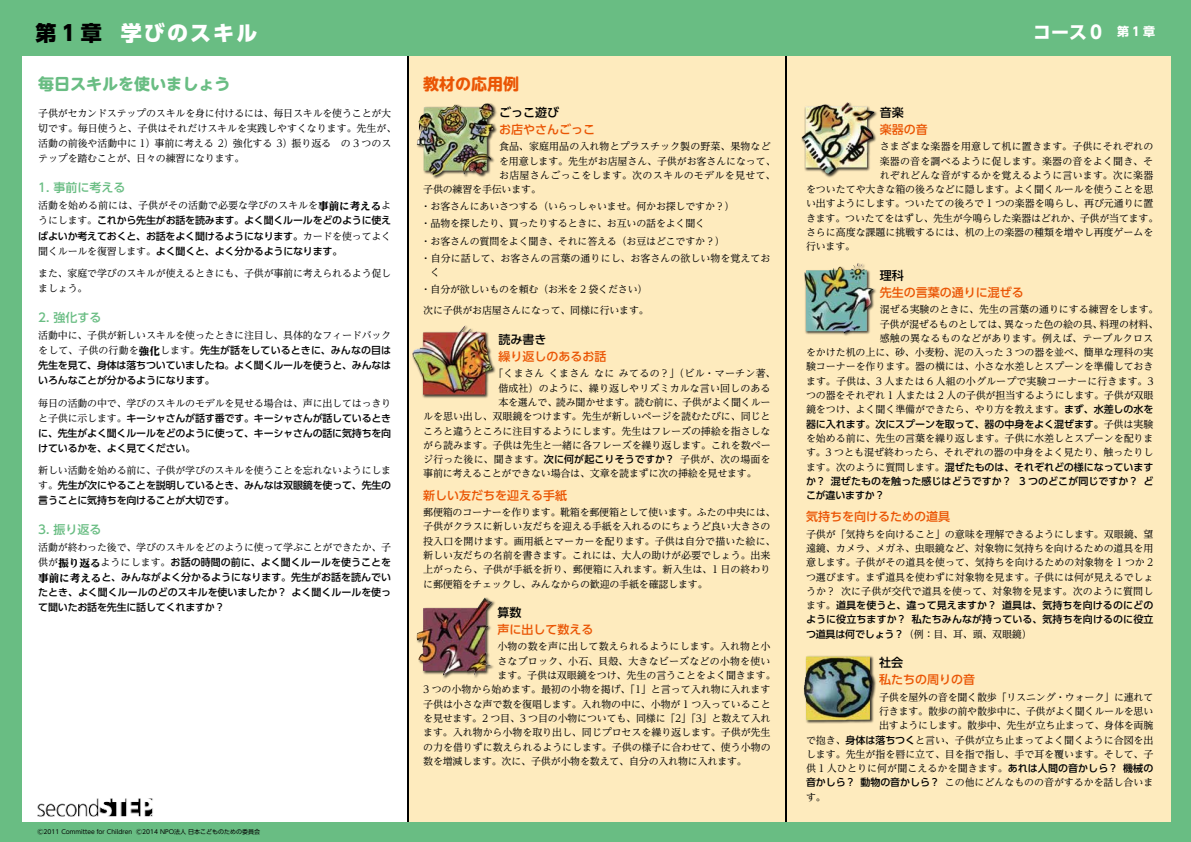
<style>
.page{position:relative;width:1191px;height:842px;background:#69bd83}
.page>*{position:absolute;margin:0;border:0;box-sizing:border-box;transform-origin:0 0}
.t1{font:800 21px "UD Shin Go Pro";letter-spacing:.1em;color:#fff}
.t2{font:700 18px "UD Shin Go Pro";color:#fff}
.t3{font:700 16px "UD Shin M Go Pro";color:#69bd83}
.t4{font:700 16px "UD Shin M Go Pro";color:#ea5504}
.t5{font:500 12px "UD Shin Go Pro";color:#ea5504}
.t6{font:500 12px "UD Shin Go Pro";color:#69bd83}
.t7{font:500 12px "UD Shin Go Pro";color:#000}
.t8{font:10px/14.3px "UD Reimin Pro";letter-spacing:-.01em;color:#000}
.t9{font:500 10px/15px "UD Shin Go Pro";letter-spacing:-.02em;color:#000;text-align:justify}
.t10{font:10px "UD Reimin Pro";letter-spacing:.015em;color:#000}
.t11{font:10px "UD Reimin Pro";letter-spacing:.01em;color:#000}
.t12{font:500 10px/14.3px "UD Shin Go Pro";letter-spacing:.01em;color:#000}
.t13{font:10px "UD Reimin Pro";letter-spacing:.03em;color:#000}
.t14{font:10px "UD Reimin Pro";letter-spacing:.025em;color:#000}
.t15{font:6px "UD Shin Go Pro";color:#000}
.s1{color:#000}
.s2{font-size:12px}
.s3{font-weight:800;font-size:10.5px}
.s4{font-family:"UD Reimin Pro";font-weight:400}
.s5{font-family:"UD Reimin Pro";font-weight:800;font-size:10.5px}
.s6{font-family:"UD Shin Go Pro";font-weight:500}
</style>
<div class="page">
<div style="left:23px;top:57px;width:1148px;height:765px;background:#fff"></div>
<div style="left:785px;top:57px;width:386px;height:765px;background:#feebbe"></div>
<div style="left:408px;top:57px;width:377px;height:765px;background:#feebbe"></div>
<img style="left:37px;top:798px;width:116px;height:18px">
<hr style="left:407px;top:57px;width:1px;height:765px;background:#000">
<hr style="left:785px;top:57px;width:2px;height:765px;background:#000">
<div style="left:416px;top:103px;width:82px;height:77px;background:#000;opacity:.75"></div>
<img style="left:417px;top:104px;width:77px;height:72px">
<div style="left:412px;top:325px;width:84px;height:73px;background:#000;opacity:.75"></div>
<img style="left:412px;top:325px;width:80px;height:70px">
<div style="left:416px;top:597px;width:80px;height:82px;background:#000;opacity:.75"></div>
<img style="left:416px;top:598px;width:76px;height:78px">
<div style="left:801px;top:101px;width:77px;height:77px;background:#000;opacity:.75"></div>
<img style="left:801px;top:102px;width:73px;height:72px">
<div style="left:803px;top:262px;width:74px;height:75px;background:#000;opacity:.75"></div>
<img style="left:804px;top:263px;width:70px;height:70px">
<div style="left:803px;top:655px;width:73px;height:69px;background:#000;opacity:.75"></div>
<img style="left:804px;top:656px;width:68px;height:64px">
<h1 class="t1" style="left:35px;top:16px;width:223px"><span class="s1">第1章</span> 学びのスキル</h1>
<h2 class="t2" style="left:1033px;top:17px;width:123px">コース０ <span class="s2">第 1 章</span></h2>
<h3 class="t3" style="left:38px;top:71px;width:193px">毎日スキルを使いましょう</h3>
<p class="t8" style="left:38px;top:105px;width:359px;line-height:15px">子供がセカンドステップのスキルを身に付けるには、毎日スキルを使うことが大切です。毎日使うと、子供はそれだけスキルを実践しやすくなります。先生が、活動の前後や活動中に 1）事前に考える 2）強化する 3）振り返る　の 3 つのステップを踏むことが、日々の練習になります。</p>
<p class="t6" style="left:38px;top:178px;width:89px">1. 事前に考える</p>
<p class="t8" style="left:38px;top:198px;width:354px">活動を始める前には、子供がその活動で必要な学びのスキルを<span class="s3">事前に考える</span>よ</p>
<p class="t9" style="left:38px;top:213px;width:354px"><span class="s4">うにします。</span>これから先生がお話を読みます。よく聞くルールをどのように使えばよいか考えておくと、お話をよく聞けるようになります。<span class="s4">カードを使ってよく聞くルールを復習します。</span>よく聞くと、よく分かるようになります。</p>
<p class="t8" style="left:38px;top:265px;width:354px;line-height:15px">また、家庭で学びのスキルが使えるときにも、子供が事前に考えられるよう促しましょう。</p>
<p class="t6" style="left:38px;top:308px;width:65px">2. 強化する</p>
<p class="t8" style="left:38px;top:328px;width:354px">活動中に、子供が新しいスキルを使ったときに注目し、具体的なフィードバック</p>
<p class="t9" style="left:38px;top:343px;width:354px"><span class="s4">をして、子供の行動を</span><span class="s5">強化</span><span class="s4">します。</span>先生が話をしているときに、みんなの目は先生を見て、身体は落ちついていましたね。よく聞くルールを使うと、みんなはいろんなことが分かるようになります。</p>
<p class="t8" style="left:38px;top:395px;width:354px">毎日の活動の中で、学びのスキルのモデルを見せる場合は、声に出してはっきり</p>
<p class="t9" style="left:38px;top:410px;width:354px"><span class="s4">と子供に示します。</span>キーシャさんが話す番です。キーシャさんが話しているときに、先生がよく聞くルールをどのように使って、キーシャさんの話に気持ちを向けているかを、よく見てください。</p>
<p class="t8" style="left:38px;top:462px;width:354px">新しい活動を始める前に、子供が学びのスキルを使うことを忘れないようにしま</p>
<p class="t9" style="left:38px;top:477px;width:354px"><span class="s4">す。</span>先生が次にやることを説明しているとき、みんなは双眼鏡を使って、先生の言うことに気持ちを向けることが大切です。</p>
<p class="t6" style="left:38px;top:520px;width:65px">3. 振り返る</p>
<p class="t8" style="left:38px;top:540px;width:354px">活動が終わった後で、学びのスキルをどのように使って学ぶことができたか、子</p>
<p class="t9" style="left:38px;top:555px;width:354px"><span class="s4">供が</span><span class="s5">振り返る</span><span class="s4">ようにします。</span>お話の時間の前に、よく聞くルールを使うことを<span class="s5">事前に考える</span>と、みんながよく分かるようになります。先生がお話を読んでいたとき、よく聞くルールのどのスキルを使いましたか？ よく聞くルールを使って聞いたお話を先生に話してくれますか？</p>
<p class="t15" style="left:38px;top:827px;width:224px">Ⓒ2011 Committee for Children Ⓒ2014 NPO法人 日本こどものための委員会</p>
<h3 class="t4" style="left:423px;top:71px;width:97px">教材の応用例</h3>
<p class="t7" style="left:499px;top:102px;width:61px">ごっこ遊び</p>
<p class="t5" style="left:499px;top:120px;width:97px">お店やさんごっこ</p>
<p class="t11" style="left:499px;top:138px;width:273px">食品、家庭用品の入れ物とプラスチック製の野菜、果物など</p>
<p class="t8" style="left:499px;top:153px;width:278px">を用意します。先生がお店屋さん、子供がお客さんになって、</p>
<p class="t13" style="left:499px;top:167px;width:278px">お店屋さんごっこをします。次のスキルのモデルを見せて、</p>
<p class="t8" style="left:423px;top:182px;width:119px">子供の練習を手伝います。</p>
<p class="t8" style="left:421px;top:198px;width:351px;line-height:17.1px">・お客さんにあいさつする（いらっしゃいませ。何かお探しですか？）<br>・品物を探したり、買ったりするときに、お互いの話をよく聞く<br>・お客さんの質問をよく聞き、それに答える（お豆はどこですか？）<br>・自分に話して、お客さんの言葉の通りにし、お客さんの欲しい物を覚えてお</p>
<p class="t8" style="left:421px;top:263px;width:228px;line-height:17.1px;text-indent:10px">く<br>・自分が欲しいものを頼む（お米を 2 袋ください）</p>
<p class="t8" style="left:423px;top:303px;width:227px">次に子供がお店屋さんになって、同様に行います。</p>
<p class="t7" style="left:498px;top:330px;width:49px">読み書き</p>
<p class="t5" style="left:498px;top:347px;width:109px">繰り返しのあるお話</p>
<p class="t14" style="left:493px;top:365px;width:284px">「くまさん くまさん なに みてるの？」（ビル・マーチン著、</p>
<p class="t11" style="left:498px;top:380px;width:274px">偕成社）のように、繰り返しやリズミカルな言い回しのある</p>
<p class="t8" style="left:498px;top:395px;width:274px">本を選んで、読み聞かせます。読む前に、子供がよく聞くルー</p>
<p class="t8" style="left:423px;top:409px;width:349px">ルを思い出し、双眼鏡をつけます。先生が新しいページを読むたびに、同じと</p>
<p class="t8" style="left:423px;top:423px;width:349px">ころと違うところに注目するようにします。先生はフレーズの挿絵を指さしな</p>
<p class="t8" style="left:423px;top:438px;width:349px">がら読みます。子供は先生と一緒に各フレーズを繰り返します。これを数ペー</p>
<p class="t11" style="left:423px;top:451px;width:349px">ジ行った後に、聞きます。<span class="s6">次に何が起こりそうですか？</span>子供が、次の場面を</p>
<p class="t8" style="left:423px;top:466px;width:335px">事前に考えることができない場合は、文章を読まずに次の挿絵を見せます。</p>
<p class="t5" style="left:423px;top:485px;width:145px">新しい友だちを迎える手紙</p>
<p class="t8" style="left:423px;top:505px;width:354px">郵便箱のコーナーを作ります。靴箱を郵便箱として使います。ふたの中央には、子供がクラスに新しい友だちを迎える手紙を入れるのにちょうど良い大きさの投入口を開けます。画用紙とマーカーを配ります。子供は自分で描いた絵に、新しい友だちの名前を書きます。これには、大人の助けが必要でしょう。出来上がったら、子供が手紙を折り、郵便箱に入れます。新入生は、1 日の終わりに郵便箱をチェックし、みんなからの歓迎の手紙を確認します。</p>
<p class="t7" style="left:497px;top:603px;width:25px">算数</p>
<p class="t5" style="left:497px;top:620px;width:97px">声に出して数える</p>
<p class="t10" style="left:497px;top:638px;width:275px">小物の数を声に出して数えられるようにします。入れ物と小</p>
<p class="t10" style="left:497px;top:653px;width:275px">さなブロック、小石、貝殻、大きなビーズなどの小物を使い</p>
<p class="t8" style="left:497px;top:668px;width:280px">ます。子供は双眼鏡をつけ、先生の言うことをよく聞きます。</p>
<p class="t8" style="left:423px;top:682px;width:349px">3 つの小物から始めます。最初の小物を掲げ、「1」と言って入れ物に入れます</p>
<p class="t8" style="left:423px;top:696px;width:349px">子供は小さな声で数を復唱します。入れ物の中に、小物が 1 つ入っていること</p>
<p class="t8" style="left:423px;top:711px;width:349px">を見せます。2 つ目、3 つ目の小物についても、同様に「2」「3」と数えて入れ</p>
<p class="t8" style="left:423px;top:725px;width:349px">ます。入れ物から小物を取り出し、同じプロセスを繰り返します。子供が先生</p>
<p class="t8" style="left:423px;top:739px;width:349px">の力を借りずに数えられるようにします。子供の様子に合わせて、使う小物の</p>
<p class="t8" style="left:423px;top:753px;width:325px">数を増減します。次に、子供が小物を数えて、自分の入れ物に入れます。</p>
<p class="t7" style="left:879px;top:102px;width:25px">音楽</p>
<p class="t5" style="left:879px;top:120px;width:49px">楽器の音</p>
<p class="t10" style="left:879px;top:138px;width:275px">さまざまな楽器を用意して机に置きます。子供にそれぞれの</p>
<p class="t10" style="left:879px;top:153px;width:275px">楽器の音を調べるように促します。楽器の音をよく聞き、そ</p>
<p class="t10" style="left:879px;top:167px;width:275px">れぞれどんな音がするかを覚えるように言います。次に楽器</p>
<p class="t8" style="left:806px;top:182px;width:349px">をついたてや大きな箱の後ろなどに隠します。よく聞くルールを使うことを思</p>
<p class="t8" style="left:806px;top:196px;width:349px">い出すようにします。ついたての後ろで 1 つの楽器を鳴らし、再び元通りに置</p>
<p class="t8" style="left:806px;top:210px;width:354px">きます。ついたてをはずし、先生が今鳴らした楽器はどれか、子供が当てます。</p>
<p class="t8" style="left:806px;top:225px;width:349px">さらに高度な課題に挑戦するには、机の上の楽器の種類を増やし再度ゲームを</p>
<p class="t8" style="left:806px;top:239px;width:51px">行います。</p>
<p class="t7" style="left:879px;top:265px;width:25px">理科</p>
<p class="t5" style="left:879px;top:283px;width:145px">先生の言葉の通りに混ぜる</p>
<p class="t8" style="left:879px;top:302px;width:280px">混ぜる実験のときに、先生の言葉の通りにする練習をします。</p>
<p class="t8" style="left:879px;top:316px;width:280px">子供が混ぜるものとしては、異なった色の絵の具、料理の材料、</p>
<p class="t10" style="left:879px;top:330px;width:275px">感触の異なるものなどがあります。例えば、テーブルクロス</p>
<p class="t8" style="left:806px;top:345px;width:349px">をかけた机の上に、砂、小麦粉、泥の入った 3 つの器を並べ、簡単な理科の実</p>
<p class="t8" style="left:806px;top:359px;width:349px">験コーナーを作ります。器の横には、小さな水差しとスプーンを準備しておき</p>
<p class="t11" style="left:806px;top:373px;width:349px">ます。子供は、3 人または 6 人組の小グループで実験コーナーに行きます。3</p>
<p class="t8" style="left:806px;top:388px;width:349px">つの器をそれぞれ 1 人または 2 人の子供が担当するようにします。子供が双眼</p>
<p class="t8" style="left:806px;top:402px;width:349px">鏡をつけ、よく聞く準備ができたら、やり方を教えます。<span class="s6">まず、水差しの水を</span></p>
<p class="t9" style="left:806px;top:416px;width:349px">器に入れます。次にスプーンを取って、器の中身をよく混ぜます。<span class="s4">子供は実験</span></p>
<p class="t8" style="left:806px;top:431px;width:349px">を始める前に、先生の言葉を繰り返します。子供に水差しとスプーンを配ります。3 つとも混ぜ終わったら、それぞれの器の中身をよく見たり、触ったりし</p>
<p class="t9" style="left:806px;top:459px;width:349px;line-height:14.3px"><span class="s4">ます。次のように質問します。</span>混ぜたものは、それぞれどの様になっていますか？混ぜたものを触った感じはどうですか？ 3 つのどこが同じですか？どこが違いますか？</p>
<p class="t5" style="left:806px;top:507px;width:145px">気持ちを向けるための道具</p>
<p class="t8" style="left:806px;top:526px;width:349px;text-align:justify">子供が「気持ちを向けること」の意味を理解できるようにします。双眼鏡、望遠鏡、カメラ、メガネ、虫眼鏡など、対象物に気持ちを向けるための道具を用意します。子供がその道具を使って、気持ちを向けるための対象物を 1 つか 2つ選びます。まず道具を使わずに対象物を見ます。子供には何が見えるでしょうか？次に子供が交代で道具を使って、対象物を見ます。次のように質問し</p>
<p class="t12" style="left:806px;top:598px;width:349px"><span class="s4">ます。</span>道具を使うと、違って見えますか？道具は、気持ちを向けるのにどのように役立ちますか？私たちみんなが持っている、気持ちを向けるのに役立</p>
<p class="t8" style="left:806px;top:626px;width:227px"><span class="s6">つ道具は何でしょう？</span>（例：目、耳、頭、双眼鏡）</p>
<p class="t7" style="left:879px;top:653px;width:25px">社会</p>
<p class="t5" style="left:879px;top:670px;width:97px">私たちの周りの音</p>
<p class="t8" style="left:879px;top:689px;width:276px">子供を屋外の音を聞く散歩「リスニング・ウォーク」に連れて</p>
<p class="t8" style="left:879px;top:704px;width:276px">行きます。散歩の前や散歩中に、子供がよく聞くルールを思い</p>
<p class="t8" style="left:879px;top:718px;width:276px">出すようにします。散歩中、先生が立ち止まって、身体を両腕</p>
<p class="t8" style="left:806px;top:732px;width:349px">で抱き、<span class="s6">身体は落ちつく</span>と言い、子供が立ち止まってよく聞くように合図を出</p>
<p class="t8" style="left:806px;top:747px;width:349px">します。先生が指を唇に立て、目を指で指し、手で耳を覆います。そして、子</p>
<p class="t8" style="left:806px;top:761px;width:349px">供 1 人ひとりに何が聞こえるかを聞きます。<span class="s6">あれは人間の音かしら？機械の</span></p>
<p class="t8" style="left:806px;top:775px;width:349px"><span class="s6">音かしら？動物の音かしら？</span>この他にどんなものの音がするかを話し合いま</p>
<p class="t8" style="left:806px;top:789px;width:21px">す。</p>
</div>
